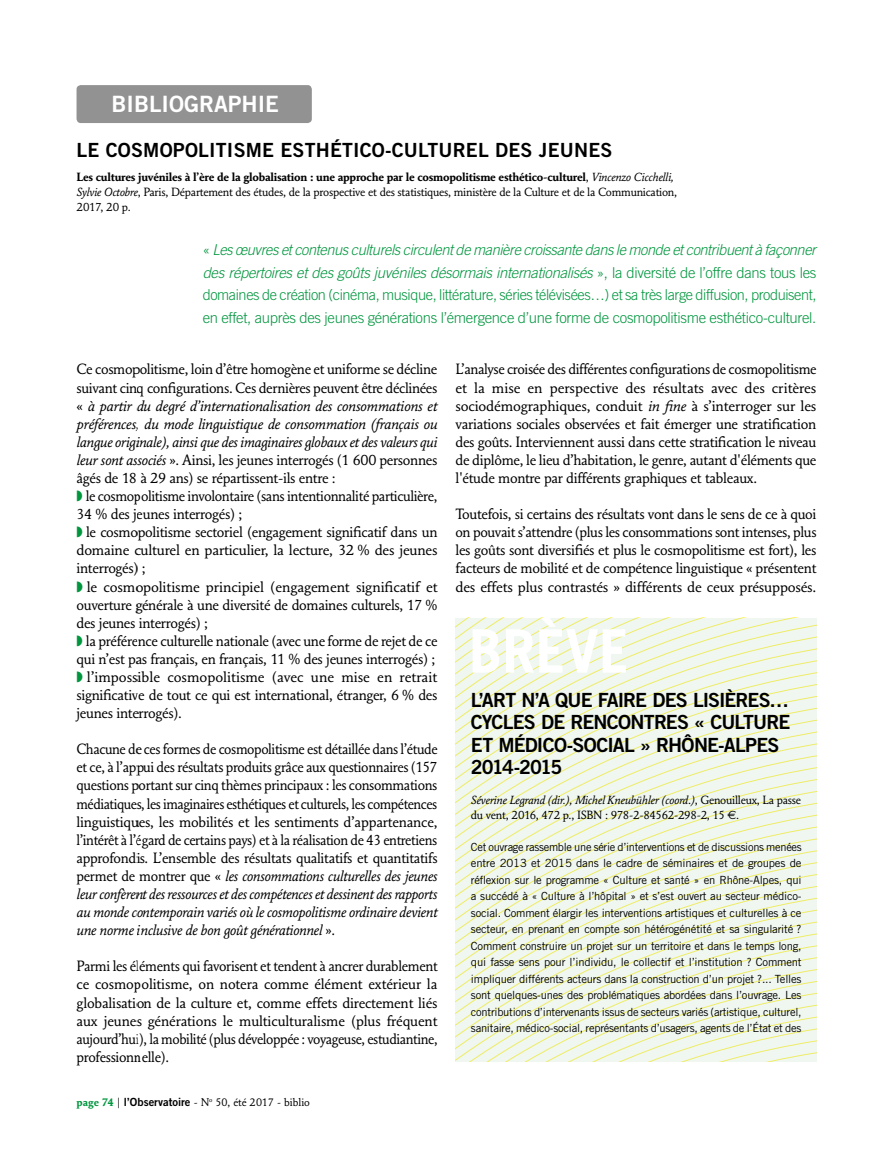
<style>
.page{position:relative;width:893px;height:1149px;background:#fff}
.page>*{position:absolute;margin:0;border:0;box-sizing:border-box;transform-origin:0 0}
.t1{font:700 60px "Trade Gothic";color:#fff}
.CHAPITRE{font:22.5px "Trade Gothic Bold Two";color:#fff}
.BRÈVE_TITRE{font:19.5px/22.5px "Trade Gothic Bold Two";letter-spacing:-.045em;color:#000}
.titre_biblio{font:19.5px "Trade Gothic Bold Two";letter-spacing:.01em;color:#000}
.Par__de_liste{font:15px/18px "Maxime";letter-spacing:-.02em;color:#000;text-align:justify}
.Par__de_liste-2{font:15px/18px "Maxime";letter-spacing:-.02em;color:#000;text-align:justify;scale:.96 1}
.t2{font:300 15px/22.5px "Trade Gothic";letter-spacing:-.02em;color:#00963e;text-align:justify}
.Par__de_liste-3{font:12px/15px "Maxime";letter-spacing:-.02em;color:#000}
.t3{font:11.25px/16.5px "Trade Gothic";letter-spacing:-.02em;color:#000;text-align:justify}
.t4{font:11.25px "Maxime";color:#000}
.s1{font-weight:700}
.s2{font-style:italic}
.s3{font-weight:700;color:#00963e}
.s4{font-family:"Trade Gothic Bold Two"}
.s5{font-family:"Euro Sans"}
</style>
<div class="page">
<div style="left:77px;top:85px;width:235px;height:38px;background:#919291;border-radius:4px"></div>
<svg style="left:455px;top:617px;width:361px;height:444px"></svg>
<p class="CHAPITRE" style="left:112px;top:90px;width:169px">BIBLIOGRAPHIE</p>
<p class="titre_biblio" style="left:77px;top:138px;width:537px">LE COSMOPOLITISME ESTHÉTICO-CULTUREL DES JEUNES</p>
<p class="Par__de_liste-3" style="left:77px;top:169px;width:602px"><span class="s1">Les cultures juvéniles à l’ère de la globalisation : une approche par le cosmopolitisme esthético-culturel</span>, <span class="s2">Vincenzo Cicchelli,<br>Sylvie Octobre</span>, Paris, Département des études, de la prospective et des statistiques, ministère de la Culture et de la Communication,<br>2017, 20 p.</p>
<p class="t2" style="left:203px;top:238px;width:615px">« <span class="s2">Les œuvres et contenus culturels circulent de manière croissante dans le monde et contribuent à façonner des répertoires et des goûts juvéniles désormais internationalisés</span> », la diversité de l’offre dans tous les domaines de création (cinéma, musique, littérature, séries télévisées…) et sa très large diffusion, produisent, en effet, auprès des jeunes générations l’émergence d’une forme de cosmopolitisme esthético-culturel.</p>
<p class="Par__de_liste" style="left:77px;top:360px;width:363px">Ce cosmopolitisme, loin d’être homogène et uniforme se décline suivant cinq configurations. Ces dernières peuvent être déclinées « <span class="s2">à partir du degré d’internationalisation des consommations et préférences, du mode linguistique de consommation (français ou langue originale), ainsi que des imaginaires globaux et des valeurs qui leur sont associés</span> ». Ainsi, les jeunes interrogés (1 600 personnes âgés de 18 à 29 ans) se répartissent-ils entre :</p>
<p class="Par__de_liste" style="left:77px;top:487px;width:362px;text-indent:9px">le cosmopolitisme involontaire (sans intentionnalité particulière,<br>34 % des jeunes interrogés) ;</p>
<p class="Par__de_liste" style="left:77px;top:523px;width:362px;text-indent:10px">le cosmopolitisme sectoriel (engagement significatif dans un domaine culturel en particulier, la lecture, 32 % des jeunes interrogés) ;</p>
<p class="Par__de_liste" style="left:77px;top:577px;width:363px;text-indent:10px">le cosmopolitisme principiel (engagement significatif et ouverture générale à une diversité de domaines culturels, 17 % des jeunes interrogés) ;</p>
<p class="Par__de_liste" style="left:77px;top:631px;width:362px;text-align:right">la préférence culturelle nationale (avec une forme de rejet de ce qui n’est pas français, en français, 11 % des jeunes interrogés) ;</p>
<p class="Par__de_liste" style="left:77px;top:667px;width:362px;text-indent:10px">l’impossible cosmopolitisme (avec une mise en retrait significative de tout ce qui est international, étranger, 6 % des jeunes interrogés).</p>
<p class="Par__de_liste-2" style="left:77px;top:740px;width:378px">Chacune de ces formes de cosmopolitisme est détaillée dans l’étude et ce, à l’appui des résultats produits grâce aux questionnaires (157 questions portant sur cinq thèmes principaux : les consommations médiatiques, les imaginaires esthétiques et culturels, les compétences linguistiques, les mobilités et les sentiments d’appartenance, l’intérêt à l’égard de certains pays) et à la réalisation de 43 entretiens approfondis. L’ensemble des résultats qualitatifs et quantitatifs permet de montrer que « <span class="s2">les consommations culturelles des jeunes leur confèrent des ressources et des compétences et dessinent des rapports au monde contemporain variés où le cosmopolitisme ordinaire devient une norme inclusive de bon goût générationnel</span> ».</p>
<p class="Par__de_liste" style="left:77px;top:956px;width:363px">Parmi les éléments qui favorisent et tendent à ancrer durablement ce cosmopolitisme, on notera comme élément extérieur la globalisation de la culture et, comme effets directement liés aux jeunes générations le multiculturalisme (plus fréquent aujourd’hui), la mobilité (plus développée : voyageuse, estudiantine, professionnelle).</p>
<p class="t4" style="left:77px;top:1095px;width:235px"><span class="s3">page 74</span> | <span class="s4">l’Observatoire</span> - N<sup>o</sup> 50, été 2017 - biblio</p>
<p class="Par__de_liste" style="left:455px;top:360px;width:363px">L’analyse croisée des différentes configurations de cosmopolitisme et la mise en perspective des résultats avec des critères sociodémographiques, conduit <span class="s2">in fine</span> à s’interroger sur les variations sociales observées et fait émerger une stratification des goûts. Interviennent aussi dans cette stratification le niveau de diplôme, le lieu d’habitation, le genre, autant d'éléments que l'étude montre par différents graphiques et tableaux.</p>
<p class="Par__de_liste" style="left:455px;top:505px;width:363px">Toutefois, si certains des résultats vont dans le sens de ce à quoi on pouvait s’attendre (plus les consommations sont intenses, plus les goûts sont diversifiés et plus le cosmopolitisme est fort), les facteurs de mobilité et de compétence linguistique « présentent des effets plus contrastés » différents de ceux présupposés.</p>
<p class="t1" style="left:469px;top:614px;width:162px">BRÈVE</p>
<p class="BRÈVE_TITRE" style="left:471px;top:687px;width:321px">L’ART N’A QUE FAIRE DES LISIÈRES…<br>CYCLES DE RENCONTRES « CULTURE<br>ET MÉDICO-SOCIAL » RHÔNE-ALPES<br>2014-2015</p>
<p class="Par__de_liste-3" style="left:471px;top:792px;width:332px"><span class="s2">Séverine Legrand (dir.), Michel Kneubühler (coord</span>.<span class="s2">)</span>, Genouilleux, La passe du vent, 2016, 472 p., ISBN : 978-2-84562-298-2, 15 <span class="s5">€</span>.</p>
<p class="t3" style="left:471px;top:838px;width:332px">Cet ouvrage rassemble une série d’interventions et de discussions menées entre 2013 et 2015 dans le cadre de séminaires et de groupes de réflexion sur le programme « Culture et santé » en Rhône-Alpes, qui a succédé à « Culture à l’hôpital » et s’est ouvert au secteur médico&shy;social. Comment élargir les interventions artistiques et culturelles à ce secteur, en prenant en compte son hétérogénétité et sa singularité ?<br>Comment construire un projet sur un territoire et dans le temps long, qui fasse sens pour l’individu, le collectif et l’institution ? Comment impliquer différents acteurs dans la construction d’un projet ?... Telles sont quelques-unes des problématiques abordées dans l’ouvrage. Les contributions d’intervenants issus de secteurs variés (artistique, culturel, sanitaire, médico-social, représentants d’usagers, agents de l’État et des</p>
</div>
